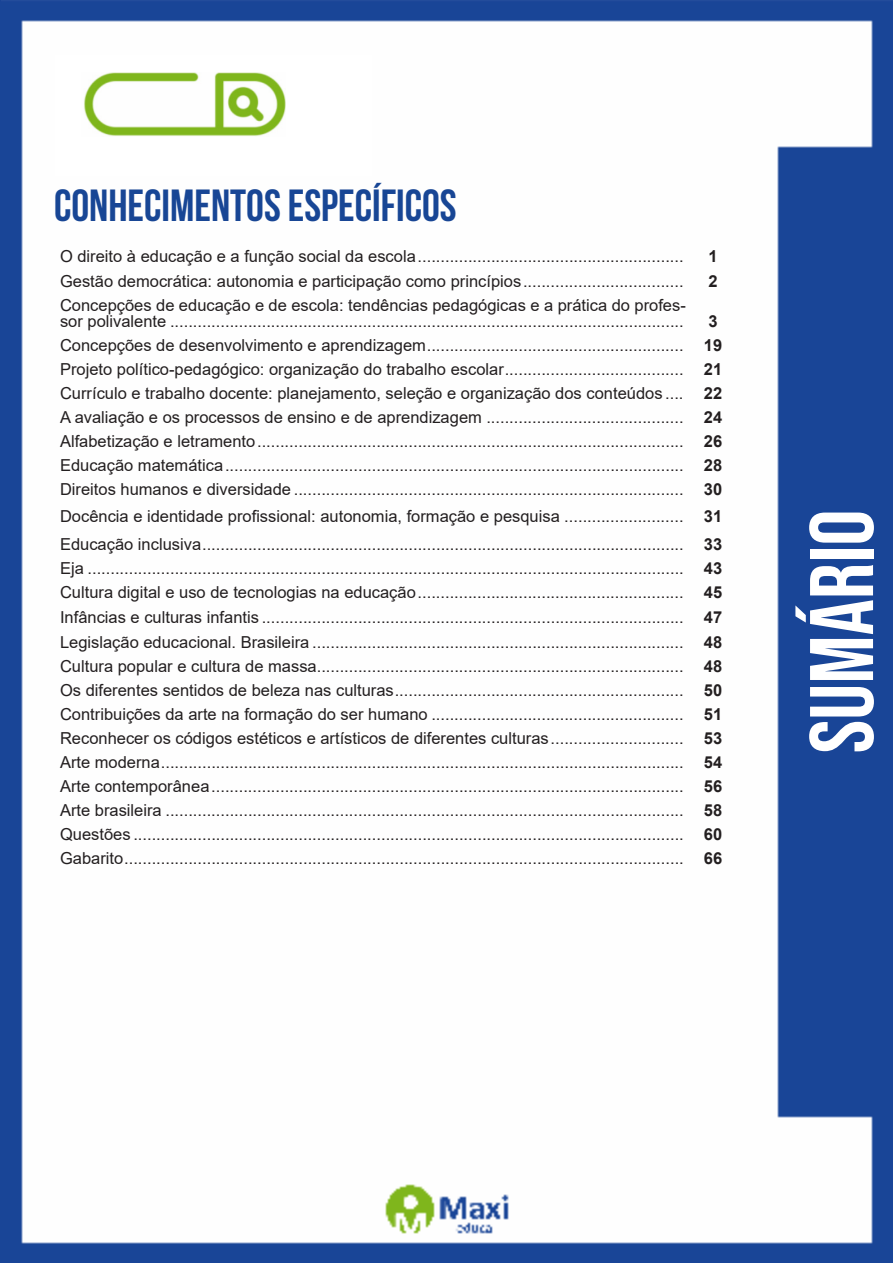
<style>
.page{position:relative;width:893px;height:1263px;background:#fff}
.page>*{position:absolute;margin:0;border:0;box-sizing:border-box;transform-origin:0 0}
.t1{font:90px "Bebas Neue";color:#fff}
.t2{font:700 45px "Bebas Neue";color:#184695}
.ALTERNATIVAS{font:16.5px/16.5px "Arial";color:#231f20}
.INDICE{font:700 16.5px "Arial";color:#231f20}
.TITULO_DE_LEI{font:700 16.5px "Arial";color:#231f20}
</style>
<div class="page">
<img style="left:0;top:0;width:893px;height:1263px">
<div style="left:55px;top:55px;width:317px;height:121px;background:#fff"></div>
<img style="left:84px;top:72px;width:201px;height:64px">
<p class="t2" style="left:54px;top:181px;width:404px">CONHECIMENTOS ESPECÍFICOS</p>
<p class="ALTERNATIVAS" style="left:60px;top:248px;width:625px">O direito à educação e a função social da escola..........................................................</p>
<p class="INDICE" style="left:708px;top:245px;width:11px">1</p>
<p class="ALTERNATIVAS" style="left:60px;top:273px;width:625px">Gestão democrática: autonomia e participação como princípios...................................</p>
<p class="INDICE" style="left:708px;top:269px;width:11px">2</p>
<p class="ALTERNATIVAS" style="left:60px;top:297px;width:627px">Concepções de educação e de escola: tendências pedagógicas e a prática do profes&shy;sor polivalente ................................................................................................................</p>
<p class="INDICE" style="left:708px;top:310px;width:11px">3</p>
<p class="ALTERNATIVAS" style="left:60px;top:337px;width:625px">Concepções de desenvolvimento e aprendizagem........................................................</p>
<p class="INDICE" style="left:704px;top:334px;width:20px">19</p>
<p class="ALTERNATIVAS" style="left:60px;top:361px;width:625px">Projeto político-pedagógico: organização do trabalho escolar.......................................</p>
<p class="INDICE" style="left:704px;top:358px;width:20px">21</p>
<p class="ALTERNATIVAS" style="left:60px;top:385px;width:625px">Currículo e trabalho docente: planejamento, seleção e organização dos conteúdos ....</p>
<p class="INDICE" style="left:704px;top:382px;width:20px">22</p>
<p class="ALTERNATIVAS" style="left:60px;top:409px;width:625px">A avaliação e os processos de ensino e de aprendizagem ...........................................</p>
<p class="INDICE" style="left:704px;top:406px;width:20px">24</p>
<p class="ALTERNATIVAS" style="left:60px;top:433px;width:625px">Alfabetização e letramento.............................................................................................</p>
<p class="INDICE" style="left:704px;top:430px;width:20px">26</p>
<p class="ALTERNATIVAS" style="left:60px;top:457px;width:625px">Educação matemática....................................................................................................</p>
<p class="TITULO_DE_LEI" style="left:704px;top:454px;width:20px">28</p>
<p class="ALTERNATIVAS" style="left:60px;top:481px;width:625px">Direitos humanos e diversidade .....................................................................................</p>
<p class="INDICE" style="left:704px;top:478px;width:20px">30</p>
<p class="ALTERNATIVAS" style="left:60px;top:508px;width:625px">Docência e identidade profissional: autonomia, formação e pesquisa ..........................</p>
<p class="INDICE" style="left:704px;top:505px;width:20px">31</p>
<p class="ALTERNATIVAS" style="left:60px;top:536px;width:625px">Educação inclusiva.........................................................................................................</p>
<p class="INDICE" style="left:704px;top:532px;width:20px">33</p>
<p class="ALTERNATIVAS" style="left:60px;top:560px;width:625px">Eja ..................................................................................................................................</p>
<p class="INDICE" style="left:704px;top:556px;width:20px">43</p>
<p class="ALTERNATIVAS" style="left:60px;top:584px;width:625px">Cultura digital e uso de tecnologias na educação..........................................................</p>
<p class="INDICE" style="left:704px;top:580px;width:20px">45</p>
<p class="ALTERNATIVAS" style="left:60px;top:609px;width:625px">Infâncias e culturas infantis ............................................................................................</p>
<p class="INDICE" style="left:704px;top:606px;width:20px">47</p>
<p class="ALTERNATIVAS" style="left:60px;top:633px;width:625px">Legislação educacional. Brasileira .................................................................................</p>
<p class="INDICE" style="left:704px;top:630px;width:20px">48</p>
<p class="ALTERNATIVAS" style="left:60px;top:657px;width:625px">Cultura popular e cultura de massa................................................................................</p>
<p class="INDICE" style="left:704px;top:654px;width:20px">48</p>
<p class="ALTERNATIVAS" style="left:60px;top:681px;width:625px">Os diferentes sentidos de beleza nas culturas...............................................................</p>
<p class="INDICE" style="left:704px;top:678px;width:20px">50</p>
<p class="ALTERNATIVAS" style="left:60px;top:706px;width:625px">Contribuições da arte na formação do ser humano .......................................................</p>
<p class="INDICE" style="left:704px;top:702px;width:20px">51</p>
<p class="ALTERNATIVAS" style="left:60px;top:730px;width:625px">Reconhecer os códigos estéticos e artísticos de diferentes culturas.............................</p>
<p class="INDICE" style="left:704px;top:727px;width:20px">53</p>
<p class="ALTERNATIVAS" style="left:60px;top:754px;width:625px">Arte moderna..................................................................................................................</p>
<p class="INDICE" style="left:704px;top:751px;width:20px">54</p>
<p class="ALTERNATIVAS" style="left:60px;top:778px;width:625px">Arte contemporânea.......................................................................................................</p>
<p class="INDICE" style="left:704px;top:775px;width:20px">56</p>
<p class="ALTERNATIVAS" style="left:60px;top:802px;width:625px">Arte brasileira .................................................................................................................</p>
<p class="INDICE" style="left:704px;top:799px;width:20px">58</p>
<p class="ALTERNATIVAS" style="left:60px;top:826px;width:625px">Questões ........................................................................................................................</p>
<p class="INDICE" style="left:704px;top:823px;width:20px">60</p>
<p class="ALTERNATIVAS" style="left:60px;top:850px;width:625px">Gabarito..........................................................................................................................</p>
<p class="INDICE" style="left:704px;top:847px;width:20px">66</p>
<h1 class="t1" style="left:791px;top:753px;width:245px;rotate:-90deg">sumário</h1>
</div>
